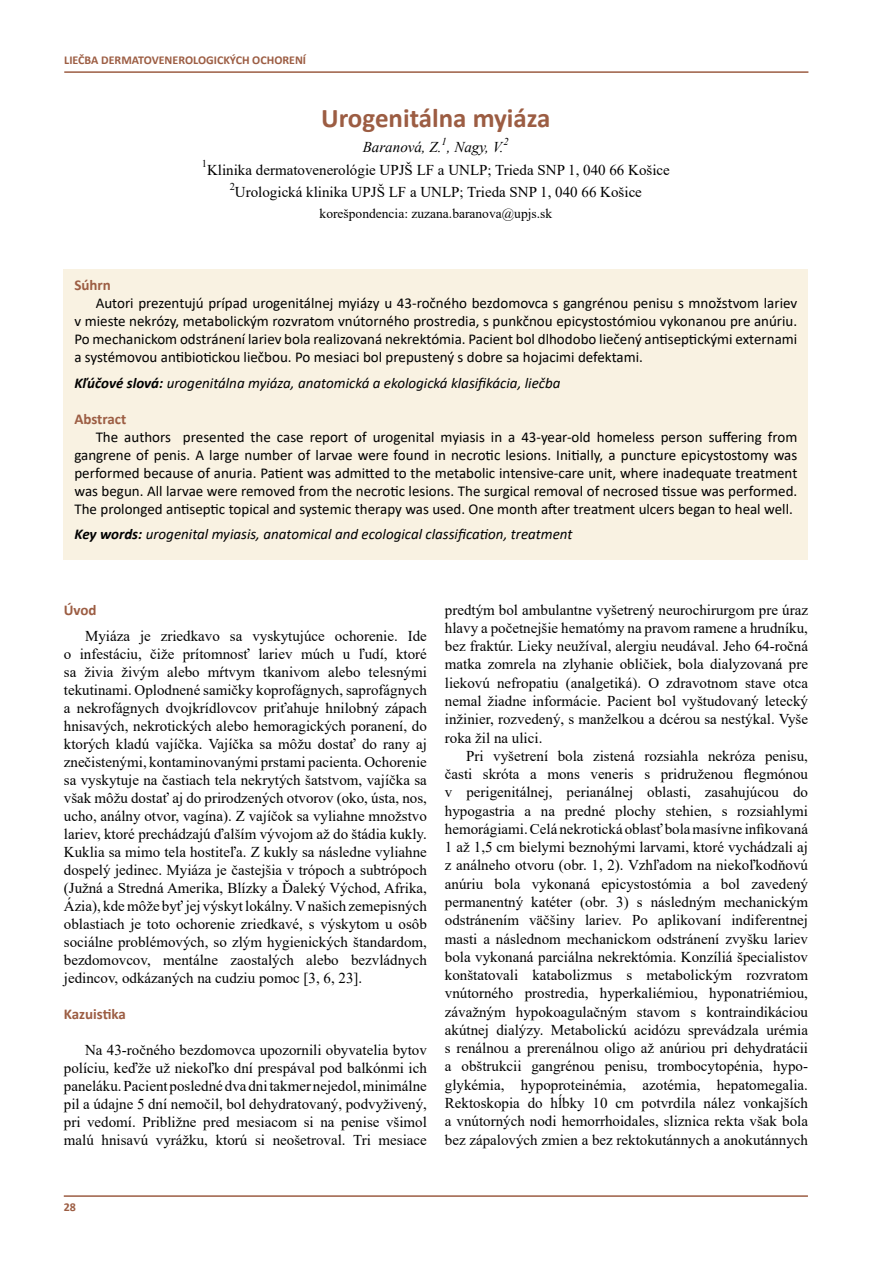
<style>
.page{position:relative;width:893px;height:1263px;background:#fff}
.page>*{position:absolute;margin:0;border:0;box-sizing:border-box;transform-origin:0 0}
.t1{font:700 27px "Calibri";color:#9c5d43}
.t2{font:15px/18.3px "Times New Roman";color:#000;text-align:justify}
.t3{font:15px/18px "Calibri";color:#000;text-align:justify}
.t4{font:italic 15px "Calibri";color:#000}
.t5{font:700 15px "Calibri";color:#9c5d43}
.t6{font:italic 15px "Times New Roman";color:#000}
.t7{font:13.5px "Times New Roman";color:#000}
.t8{font:700 12px "Calibri";color:#9c5d43}
.t9{font:italic 10.5px "Times New Roman";color:#000}
.t10{font:10.5px "Times New Roman";color:#000}
.s1{font-weight:700}
</style>
<div class="page">
<hr style="left:64px;top:71px;width:744px;height:2px;background:#9c5d43">
<hr style="left:64px;top:1195px;width:744px;height:2px;background:#9c5d43">
<div style="left:64px;top:269px;width:744px;height:291px;background:#f9f2e2"></div>
<p class="t8" style="left:64px;top:52px;width:243px">LIEČBA DERMATOVENEROLOGICKÝCH OCHORENÍ</p>
<h1 class="t1" style="left:321px;top:98px;width:231px">Urogenitálna myiáza</h1>
<p class="t6" style="left:363px;top:137px;width:142px">Baranová, Z. , Nagy, V.</p>
<p class="t9" style="left:442px;top:134px;width:7px">1</p>
<p class="t9" style="left:504px;top:134px;width:7px">2</p>
<p class="t10" style="left:202px;top:156px;width:7px">1</p>
<p class="t2" style="left:207px;top:160px;width:464px">Klinika dermatovenerológie UPJŠ LF a UNLP; Trieda SNP 1, 040 66 Košice</p>
<p class="t10" style="left:230px;top:179px;width:7px">2</p>
<p class="t2" style="left:235px;top:182px;width:408px">Urologická klinika UPJŠ LF a UNLP; Trieda SNP 1, 040 66 Košice</p>
<p class="t7" style="left:320px;top:204px;width:234px">korešpondencia: zuzana.baranova@upjs.sk</p>
<p class="t5" style="left:74px;top:275px;width:38px">Súhrn</p>
<p class="t3" style="left:74px;top:294px;width:724px;text-indent:21px">Autori prezentujú prípad urogenitálnej myiázy u 43-ročného bezdomovca s gangrénou penisu s množstvom lariev v mieste nekrózy, metabolickým rozvratom vnútorného prostredia, s punkčnou epicystostómiou vykonanou pre anúriu.<br>Po mechanickom odstránení lariev bola realizovaná nekrektómia. Pacient bol dlhodobo liečený antiseptickými externami a systémovou antibiotickou liečbou. Po mesiaci bol prepustený s dobre sa hojacimi defektami.</p>
<p class="t4" style="left:74px;top:372px;width:488px"><span class="s1">Kľúčové slová:</span> urogenitálna myiáza, anatomická a ekologická klasifikácia, liečba</p>
<p class="t5" style="left:74px;top:408px;width:53px">Abstract</p>
<p class="t3" style="left:74px;top:427px;width:724px;text-indent:21px">The authors presented the case report of urogenital myiasis in a 43-year-old homeless person suffering from gangrene of penis. A large number of larvae were found in necrotic lesions. Initially, a puncture epicystostomy was performed because of anuria. Patient was admitted to the metabolic intensive-care unit, where inadequate treatment was begun. All larvae were removed from the necrotic lesions. The surgical removal of necrosed tissue was performed.<br>The prolonged antiseptic topical and systemic therapy was used. One month after treatment ulcers began to heal well.</p>
<p class="t4" style="left:74px;top:524px;width:499px"><span class="s1">Key words:</span> urogenital myiasis, anatomical and ecological classification, treatment</p>
<p class="t5" style="left:64px;top:599px;width:34px">Úvod</p>
<p class="t2" style="left:64px;top:626px;width:365px;text-indent:21px">Myiáza je zriedkavo sa vyskytujúce ochorenie. Ide o infestáciu, čiže prítomnosť lariev múch u ľudí, ktoré sa živia živým alebo mŕtvym tkanivom alebo telesnými tekutinami. Oplodnené samičky koprofágnych, saprofágnych a nekrofágnych dvojkrídlovcov priťahuje hnilobný zápach hnisavých, nekrotických alebo hemoragických poranení, do ktorých kladú vajíčka. Vajíčka sa môžu dostať do rany aj znečistenými, kontaminovanými prstami pacienta. Ochorenie sa vyskytuje na častiach tela nekrytých šatstvom, vajíčka sa však môžu dostať aj do prirodzených otvorov (oko, ústa, nos, ucho, análny otvor, vagína). Z vajíčok sa vyliahne množstvo lariev, ktoré prechádzajú ďalším vývojom až do štádia kukly.<br>Kuklia sa mimo tela hostiteľa. Z kukly sa následne vyliahne dospelý jedinec. Myiáza je častejšia v trópoch a subtrópoch (Južná a Stredná Amerika, Blízky a Ďaleký Východ, Afrika, Ázia), kde môže byť jej výskyt lokálny. V našich zemepisných oblastiach je toto ochorenie zriedkavé, s výskytom u osôb sociálne problémových, so zlým hygienických štandardom, bezdomovcov, mentálne zaostalých alebo bezvládnych jedincov, odkázaných na cudziu pomoc [3, 6, 23].</p>
<p class="t5" style="left:64px;top:1003px;width:64px">Kazuistika</p>
<p class="t2" style="left:64px;top:1040px;width:365px;text-indent:21px">Na 43-ročného bezdomovca upozornili obyvatelia bytov políciu, keďže už niekoľko dní prespával pod balkónmi ich paneláku. Pacient posledné dva dni takmer nejedol, minimálne pil a údajne 5 dní nemočil, bol dehydratovaný, podvyživený, pri vedomí. Približne pred mesiacom si na penise všimol malú hnisavú vyrážku, ktorú si neošetroval. Tri mesiace</p>
<p class="t2" style="left:445px;top:600px;width:365px">predtým bol ambulantne vyšetrený neurochirurgom pre úraz hlavy a početnejšie hematómy na pravom ramene a hrudníku, bez fraktúr. Lieky neužíval, alergiu neudával. Jeho 64-ročná matka zomrela na zlyhanie obličiek, bola dialyzovaná pre liekovú nefropatiu (analgetiká). O zdravotnom stave otca nemal žiadne informácie. Pacient bol vyštudovaný letecký inžinier, rozvedený, s manželkou a dcérou sa nestýkal. Vyše roka žil na ulici.</p>
<p class="t2" style="left:445px;top:746px;width:365px;text-indent:21px">Pri vyšetrení bola zistená rozsiahla nekróza penisu, časti skróta a mons veneris s pridruženou flegmónou v perigenitálnej, perianálnej oblasti, zasahujúcou do hypogastria a na predné plochy stehien, s rozsiahlymi hemorágiami. Celá nekrotická oblasť bola masívne infikovaná 1 až 1,5 cm bielymi beznohými larvami, ktoré vychádzali aj z análneho otvoru (obr. 1, 2). Vzhľadom na niekoľkodňovú anúriu bola vykonaná epicystostómia a bol zavedený permanentný katéter (obr. 3) s následným mechanickým odstránením väčšiny lariev. Po aplikovaní indiferentnej masti a následnom mechanickom odstránení zvyšku lariev bola vykonaná parciálna nekrektómia. Konzíliá špecialistov konštatovali katabolizmus s metabolickým rozvratom vnútorného prostredia, hyperkaliémiou, hyponatriémiou, závažným hypokoagulačným stavom s kontraindikáciou akútnej dialýzy. Metabolickú acidózu sprevádzala urémia s renálnou a prerenálnou oligo až anúriou pri dehydratácii a obštrukcii gangrénou penisu, trombocytopénia, hypo&shy;glykémia, hypoproteinémia, azotémia, hepatomegalia.<br>Rektoskopia do hĺbky 10 cm potvrdila nález vonkajších a vnútorných nodi hemorrhoidales, sliznica rekta však bola bez zápalových zmien a bez rektokutánnych a anokutánnych</p>
<p class="t8" style="left:64px;top:1198px;width:14px">28</p>
</div>
